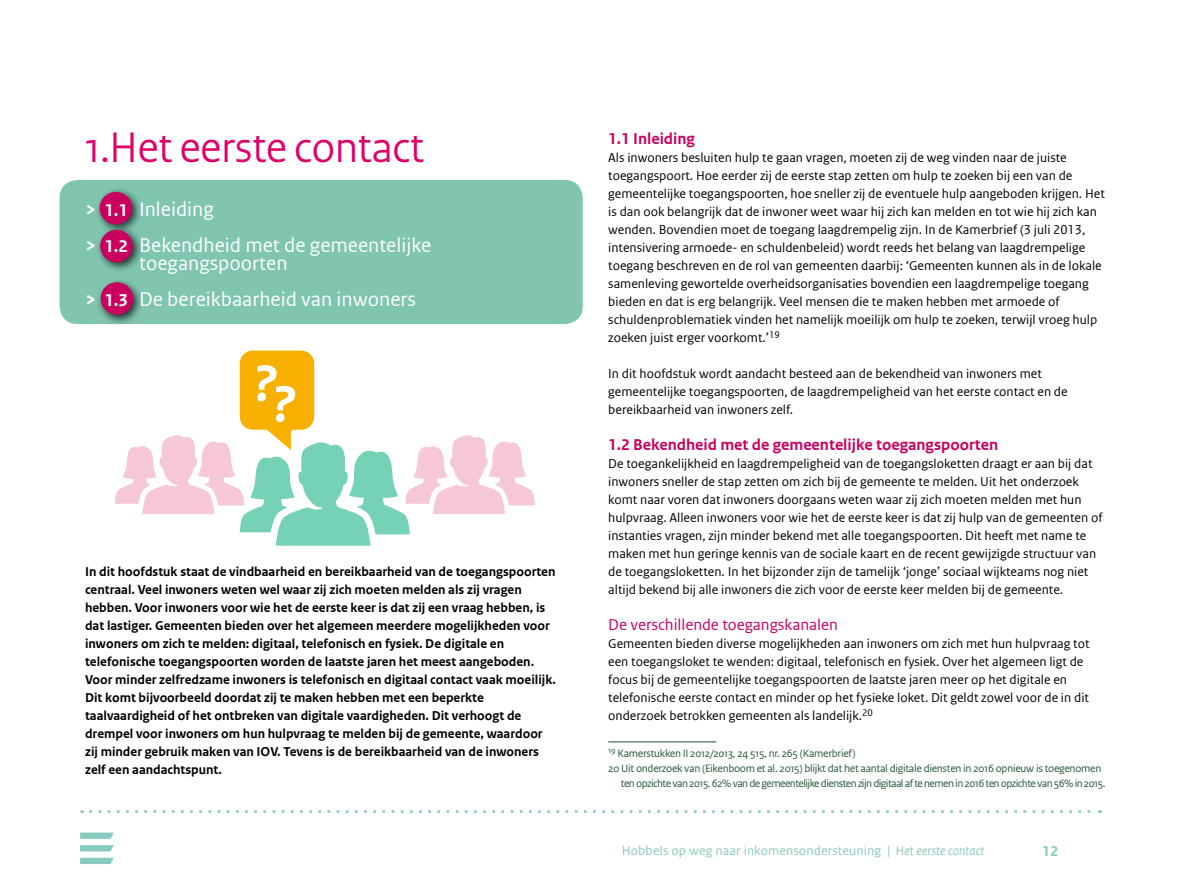
<style>
.page{position:relative;width:1191px;height:893px;background:#fff}
.page>*{position:absolute;margin:0;border:0;box-sizing:border-box;transform-origin:0 0}
.t1{font:45px "Rijksoverheid Sans Heading";color:#de006a}
.t2{font:21px/36px "Rijksoverheid Sans Web Text";color:#fff}
.t3{font:700 16.5px "Rijksoverheid Sans Web Text";color:#c9005d}
.t4{font:16.5px "Rijksoverheid Sans Web Text";color:#c9005d}
.t5{font:700 15px "Rijksoverheid Sans Web Text";color:#88cabd}
.t6{font:13.5px/18px "Rijksoverheid Sans Web Text";color:#000}
.t7{font:700 13.5px/18px "Rijksoverheid Sans Web Text";color:#000}
.t8{font:13.5px "Rijksoverheid Sans Web Text";letter-spacing:.01em;color:#88cabd}
.t9{font:11.25px "Rijksoverheid Sans Text";letter-spacing:-.025em;color:#265937}
.t10{font:11.25px "Rijksoverheid Sans Text";letter-spacing:-.05em;color:#265937}
.s1{font-weight:700}
.s2{font-weight:700;font-size:18px}
.s3{font-style:italic}
</style>
<div class="page">
<svg style="left:80px;top:833px;width:34px;height:6px"></svg>
<svg style="left:80px;top:845px;width:34px;height:6px"></svg>
<svg style="left:80px;top:858px;width:34px;height:6px"></svg>
<svg style="left:91px;top:810px;width:1009px;height:3px"></svg>
<hr style="left:608px;top:741px;width:108px;height:1px;background:#265937">
<div style="left:60px;top:180px;width:523px;height:144px;background:#7fc5b0;border-radius:18px"></div>
<div style="left:95px;top:187px;width:48px;height:48px;background:#000;opacity:.75"></div>
<div style="left:100px;top:192px;width:32px;height:32px;background:#c9005d;border-radius:50%"></div>
<div style="left:95px;top:225px;width:49px;height:48px;background:#000;opacity:.75"></div>
<div style="left:100px;top:230px;width:33px;height:32px;background:#c9005d;border-radius:50%"></div>
<div style="left:96px;top:277px;width:48px;height:49px;background:#000;opacity:.75"></div>
<div style="left:101px;top:282px;width:32px;height:33px;background:#c9005d;border-radius:50%"></div>
<svg style="left:115px;top:351px;width:420px;height:195px"></svg>
<h1 class="t1" style="left:85px;top:121px;width:340px">1.Het eerste contact</h1>
<h2 class="t2" style="left:85px;top:191px;width:347px"><span class="s1">&gt;</span> <span class="s2">1.1</span> Inleiding<br><span class="s1">&gt;</span> <span class="s2">1.2</span> Bekendheid met de gemeentelijke</h2>
<h2 class="t2" style="left:85px;top:245px;width:332px;text-indent:54px">toegangspoorten<br><span class="s1">&gt;</span> <span class="s2">1.3</span> De bereikbaarheid van inwoners</h2>
<p class="t7" style="left:85px;top:563px;width:472px">In dit hoofdstuk staat de vindbaarheid en bereikbaarheid van de toegangspoorten centraal. Veel inwoners weten wel waar zij zich moeten melden als zij vragen hebben. Voor inwoners voor wie het de eerste keer is dat zij een vraag hebben, is dat lastiger. Gemeenten bieden over het algemeen meerdere mogelijkheden voor inwoners om zich te melden: digitaal, telefonisch en fysiek. De digitale en telefonische toegangspoorten worden de laatste jaren het meest aangeboden.<br>Voor minder zelfredzame inwoners is telefonisch en digitaal contact vaak moeilijk.<br>Dit komt bijvoorbeeld doordat zij te maken hebben met een beperkte taalvaardigheid of het ontbreken van digitale vaardigheden. Dit verhoogt de drempel voor inwoners om hun hulpvraag te melden bij de gemeente, waardoor zij minder gebruik maken van IOV. Tevens is de bereikbaarheid van de inwoners zelf een aandachtspunt.</p>
<p class="t3" style="left:608px;top:129px;width:88px">1.1 Inleiding</p>
<p class="t6" style="left:608px;top:149px;width:498px">Als inwoners besluiten hulp te gaan vragen, moeten zij de weg vinden naar de juiste toegangspoort. Hoe eerder zij de eerste stap zetten om hulp te zoeken bij een van de gemeentelijke toegangspoorten, hoe sneller zij de eventuele hulp aangeboden krijgen. Het is dan ook belangrijk dat de inwoner weet waar hij zich kan melden en tot wie hij zich kan wenden. Bovendien moet de toegang laagdrempelig zijn. In de Kamerbrief (3 juli 2013, intensivering armoede- en schuldenbeleid) wordt reeds het belang van laagdrempelige toegang beschreven en de rol van gemeenten daarbij: ‘Gemeenten kunnen als in de lokale samenleving gewortelde overheidsorganisaties bovendien een laagdrempelige toegang bieden en dat is erg belangrijk. Veel mensen die te maken hebben met armoede of schuldenproblematiek vinden het namelijk moeilijk om hulp te zoeken, terwijl vroeg hulp zoeken juist erger voorkomt.’<sup>19</sup></p>
<p class="t6" style="left:608px;top:365px;width:461px">In dit hoofdstuk wordt aandacht besteed aan de bekendheid van inwoners met gemeentelijke toegangspoorten, de laagdrempeligheid van het eerste contact en de bereikbaarheid van inwoners zelf.</p>
<p class="t3" style="left:608px;top:435px;width:391px">1.2 Bekendheid met de gemeentelijke toegangspoorten</p>
<p class="t6" style="left:608px;top:455px;width:496px">De toegankelijkheid en laagdrempeligheid van de toegangsloketten draagt er aan bij dat inwoners sneller de stap zetten om zich bij de gemeente te melden. Uit het onderzoek komt naar voren dat inwoners doorgaans weten waar zij zich moeten melden met hun hulpvraag. Alleen inwoners voor wie het de eerste keer is dat zij hulp van de gemeenten of instanties vragen, zijn minder bekend met alle toegangspoorten. Dit heeft met name te maken met hun geringe kennis van de sociale kaart en de recent gewijzigde structuur van de toegangsloketten. In het bijzonder zijn de tamelijk ‘jonge’ sociaal wijkteams nog niet altijd bekend bij alle inwoners die zich voor de eerste keer melden bij de gemeente.</p>
<p class="t4" style="left:608px;top:615px;width:231px">De verschillende toegangskanalen</p>
<p class="t6" style="left:608px;top:635px;width:483px">Gemeenten bieden diverse mogelijkheden aan inwoners om zich met hun hulpvraag tot een toegangsloket te wenden: digitaal, telefonisch en fysiek. Over het algemeen ligt de focus bij de gemeentelijke toegangspoorten de laatste jaren meer op het digitale en telefonische eerste contact en minder op het fysieke loket. Dit geldt zowel voor de in dit onderzoek betrokken gemeenten als landelijk.<sup>20</sup></p>
<p class="t9" style="left:608px;top:747px;width:249px"><sup>19</sup> Kamerstukken II 2012/2013, 24 515, nr. 265 (Kamerbrief)</p>
<p class="t9" style="left:608px;top:762px;width:494px">20 Uit onderzoek van (Eikenboom et al. 2015) blijkt dat het aantal digitale diensten in 2016 opnieuw is toegenomen</p>
<p class="t10" style="left:621px;top:777px;width:486px">ten opzichte van 2015. 62% van de gemeentelijke diensten zijn digitaal af te nemen in 2016 ten opzichte van 56% in 2015.</p>
<p class="t8" style="left:622px;top:843px;width:364px">Hobbels op weg naar inkomensondersteuning | <span class="s3">Het eerste contact</span></p>
<p class="t5" style="left:1042px;top:842px;width:18px">12</p>
</div>
